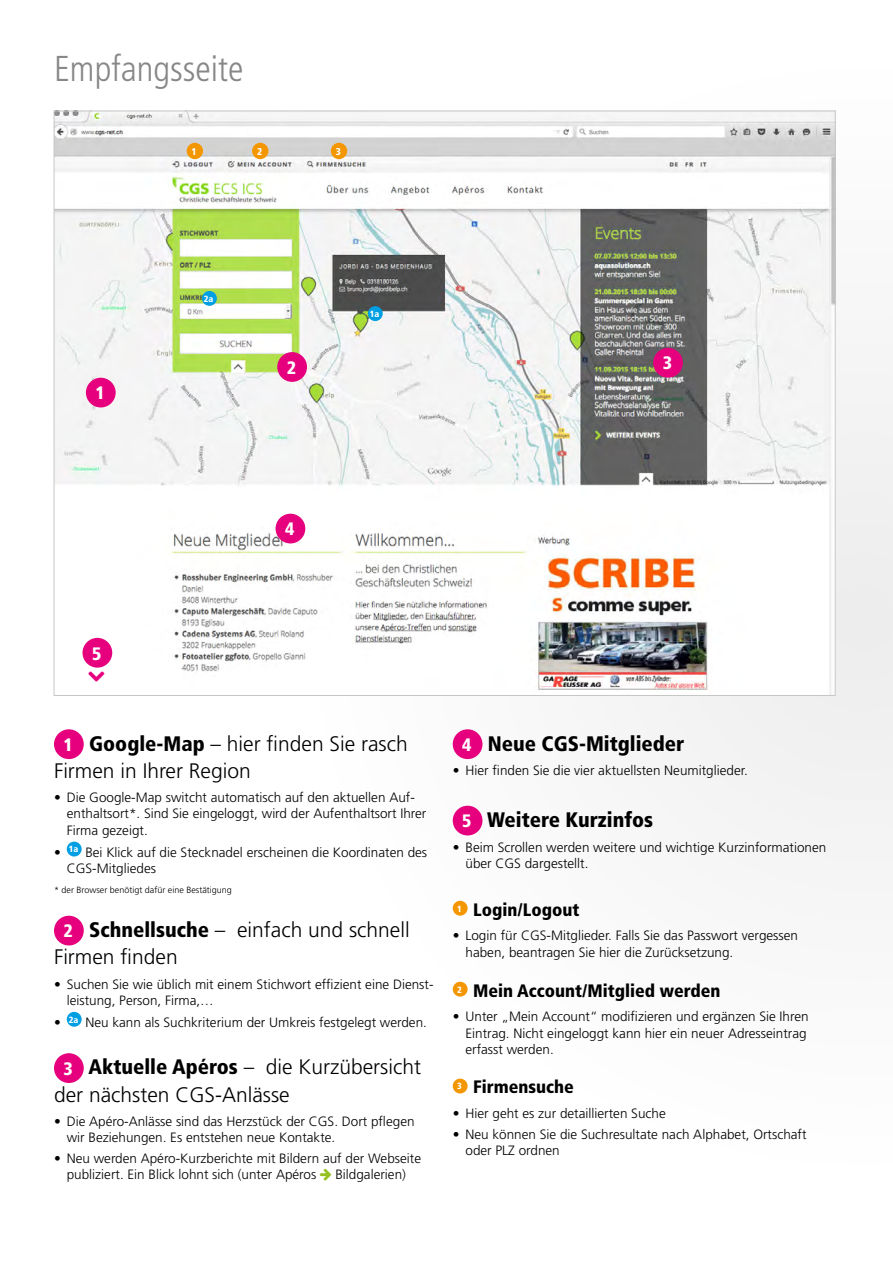
<style>
.page{position:relative;width:893px;height:1263px;background:#fff}
.page>*{position:absolute;margin:0;border:0;box-sizing:border-box;transform-origin:0 0}
.t1{font:300 condensed 36px "Frutiger";color:#878787}
.t2{font:300 21px/27px "Frutiger";color:#000}
.t3{font:900 condensed 21px "Frutiger";color:#000}
.t4{font:900 condensed 18px "Frutiger";color:#000}
.t5{font:900 condensed 18px "Frutiger";color:#fff}
.t6{font:300 13.5px/16.2px "Frutiger";color:#000}
.t7{font:900 condensed 9.9px "Frutiger";color:#fff}
.t8{font:300 9px "Frutiger";color:#000}
.t9{font:900 condensed 9px "Frutiger";color:#fff}
.s1{font-weight:900;font-stretch:condensed;font-size:18px;color:#fff}
.s2{font-weight:900;font-stretch:condensed}
.s3{font-size:18px;color:#fff}
</style>
<div class="page">
<div style="left:54px;top:729px;width:30px;height:30px;background:#e6007d;border-radius:50%"></div>
<div style="left:67px;top:842px;width:15px;height:14px;background:#009fe3;border-radius:50%"></div>
<div style="left:54px;top:916px;width:30px;height:29px;background:#e6007d;border-radius:50%"></div>
<div style="left:67px;top:1012px;width:15px;height:15px;background:#009fe3;border-radius:50%"></div>
<div style="left:54px;top:1053px;width:30px;height:30px;background:#e6007d;border-radius:50%"></div>
<div style="left:453px;top:729px;width:29px;height:30px;background:#e6007d;border-radius:50%"></div>
<div style="left:453px;top:806px;width:29px;height:29px;background:#e6007d;border-radius:50%"></div>
<div style="left:453px;top:901px;width:15px;height:15px;background:#f49600;border-radius:50%"></div>
<div style="left:453px;top:982px;width:15px;height:14px;background:#f49600;border-radius:50%"></div>
<div style="left:453px;top:1078px;width:15px;height:15px;background:#f49600;border-radius:50%"></div>
<img style="left:56px;top:113px;width:778px;height:581px">
<div style="left:86px;top:378px;width:30px;height:29px;background:#e6007d;border-radius:50%"></div>
<div style="left:368px;top:306px;width:15px;height:15px;background:#009fe3;border-radius:50%"></div>
<div style="left:187px;top:143px;width:16px;height:16px;background:#f49600;border-radius:50%"></div>
<div style="left:252px;top:143px;width:16px;height:16px;background:#f49600;border-radius:50%"></div>
<div style="left:331px;top:143px;width:16px;height:16px;background:#f49600;border-radius:50%"></div>
<div style="left:202px;top:291px;width:15px;height:15px;background:#009fe3;border-radius:50%"></div>
<div style="left:277px;top:352px;width:30px;height:30px;background:#e6007d;border-radius:50%"></div>
<div style="left:653px;top:348px;width:30px;height:30px;background:#e6007d;border-radius:50%"></div>
<div style="left:276px;top:514px;width:29px;height:29px;background:#e6007d;border-radius:50%"></div>
<div style="left:82px;top:638px;width:30px;height:30px;background:#e6007d;border-radius:50%"></div>
<svg style="left:89px;top:672px;width:15px;height:10px"></svg>
<h1 class="t1" style="left:54px;top:48px;width:191px">Empfangsseite</h1>
<p class="t7" style="left:192px;top:145px;width:7px">1</p>
<p class="t7" style="left:257px;top:145px;width:7px">2</p>
<p class="t7" style="left:336px;top:145px;width:7px">3</p>
<h3 class="t5" style="left:95px;top:382px;width:11px">1</h3>
<h3 class="t5" style="left:92px;top:642px;width:11px">5</h3>
<p class="t9" style="left:204px;top:293px;width:11px">2a</p>
<p class="t9" style="left:370px;top:308px;width:11px">1a</p>
<h3 class="t5" style="left:287px;top:357px;width:11px">2</h3>
<h3 class="t5" style="left:663px;top:352px;width:11px">3</h3>
<h3 class="t5" style="left:285px;top:518px;width:11px">4</h3>
<h2 class="t2" style="left:54px;top:730px;width:355px;text-indent:10px"><span class="s1">1</span> <span class="s2">Google-Map</span> – hier finden Sie rasch<br>Firmen in Ihrer Region</h2>
<p class="t6" style="left:67px;top:790px;width:361px;text-indent:-13px">• Die Google-Map switcht automatisch auf den aktuellen Auf&shy;enthaltsort*. Sind Sie eingeloggt, wird der Aufenthaltsort Ihrer<br>Firma gezeigt.</p>
<p class="t6" style="left:67px;top:844px;width:362px;text-indent:-13px">• <sup>1a</sup> Bei Klick auf die Stecknadel erscheinen die Koordinaten des<br>CGS-Mitgliedes</p>
<p class="t8" style="left:54px;top:885px;width:179px">* der Browser benötigt dafür eine Bestätigung</p>
<h2 class="t2" style="left:54px;top:916px;width:357px;text-indent:10px"><span class="s1">2</span> <span class="s2">Schnellsuche</span> – einfach und schnell<br>Firmen finden</h2>
<p class="t6" style="left:67px;top:976px;width:368px;text-indent:-13px">• Suchen Sie wie üblich mit einem Stichwort effizient eine Dienst&shy;leistung, Person, Firma,…</p>
<p class="t6" style="left:54px;top:1014px;width:374px">• <sup>2a</sup> Neu kann als Suchkriterium der Umkreis festgelegt werden.</p>
<h2 class="t2" style="left:54px;top:1054px;width:369px;text-indent:10px"><span class="s1">3</span> <span class="s2">Aktuelle Apéros</span> – die Kurzübersicht der nächsten CGS-Anlässe</h2>
<p class="t6" style="left:67px;top:1113px;width:349px;text-indent:-13px">• Die Apéro-Anlässe sind das Herzstück der CGS. Dort pflegen wir Beziehungen. Es entstehen neue Kontakte.</p>
<p class="t6" style="left:67px;top:1150px;width:356px;text-indent:-13px">• Neu werden Apéro-Kurzberichte mit Bildern auf der Webseite publiziert. Ein Blick lohnt sich (unter Apéros</p>
<p class="t6" style="left:335px;top:1166px;width:72px">Bildgalerien)</p>
<h2 class="t3" style="left:462px;top:731px;width:224px"><span class="s3">4</span> Neue CGS-Mitglieder</h2>
<p class="t6" style="left:453px;top:763px;width:297px">• Hier finden Sie die vier aktuellsten Neumitglieder.</p>
<h2 class="t3" style="left:462px;top:807px;width:192px"><span class="s3">5</span> Weitere Kurzinfos</h2>
<p class="t6" style="left:465px;top:839px;width:362px;text-indent:-13px">• Beim Scrollen werden weitere und wichtige Kurzinformationen über CGS dargestellt.</p>
<h3 class="t4" style="left:457px;top:898px;width:124px"><sup>1</sup> Login/Logout</h3>
<p class="t6" style="left:465px;top:928px;width:334px;text-indent:-13px">• Login für CGS-Mitglieder. Falls Sie das Passwort vergessen haben, beantragen Sie hier die Zurücksetzung.</p>
<h3 class="t4" style="left:457px;top:979px;width:265px"><sup>2</sup> Mein Account/Mitglied werden</h3>
<p class="t6" style="left:465px;top:1009px;width:345px;text-indent:-13px">• Unter „Mein Account“ modifizieren und ergänzen Sie Ihren<br>Eintrag. Nicht eingeloggt kann hier ein neuer Adresseintrag erfasst werden.</p>
<h3 class="t4" style="left:457px;top:1076px;width:118px"><sup>3</sup> Firmensuche</h3>
<p class="t6" style="left:453px;top:1105px;width:215px">• Hier geht es zur detaillierten Suche</p>
<p class="t6" style="left:465px;top:1126px;width:343px;text-indent:-13px">• Neu können Sie die Suchresultate nach Alphabet, Ortschaft oder PLZ ordnen</p>
</div>
